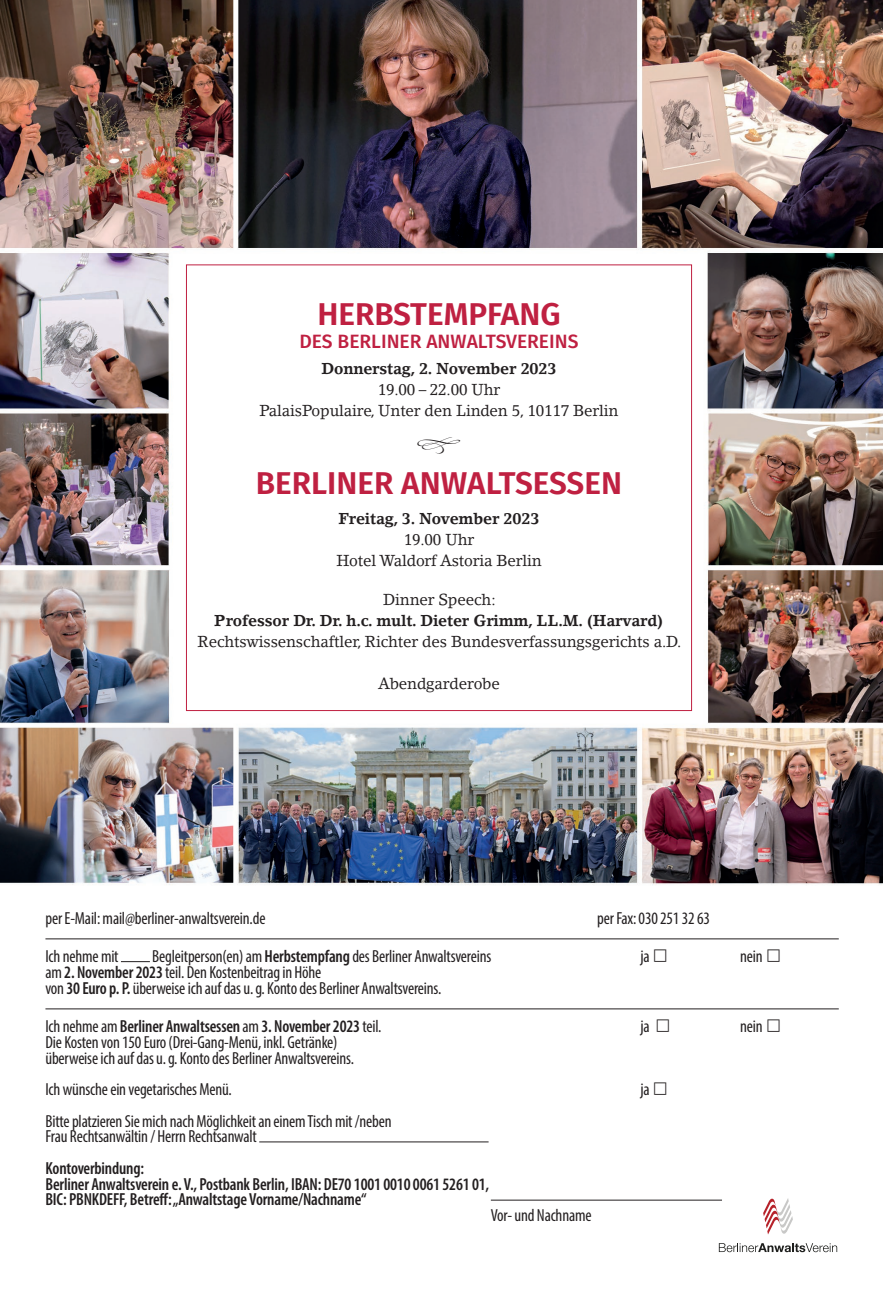
<style>
.page{position:relative;width:883px;height:1290px;background:#fff}
.page>*{position:absolute;margin:0;border:0;box-sizing:border-box;transform-origin:0 0}
.t1{font:600 31.5px "Fira Sans";color:#bf2041}
.t2{font:500 19.25px "Fira Sans";color:#bf2041}
.t3{font:condensed 17.5px/15.8px "Myriad Pro";letter-spacing:-.01em;color:#231f20}
.t4{font:600 condensed 17.5px/15.8px "Myriad Pro";letter-spacing:-.01em;color:#231f20}
.t5{font:15.75px/21px "Lino Letter Std";letter-spacing:-.01em;color:#231f20;text-align:center}
.t6{font:700 15.75px "Lino Letter Std";letter-spacing:-.01em;color:#231f20}
.s1{font-weight:600}
.s2{font-family:"Ping Fang HK";font-stretch:normal}
.s3{font-weight:400}
</style>
<div class="page">
<img style="left:0;top:0;width:883px;height:1253px">
<hr style="left:45px;top:938px;width:794px;height:1px;background:#231f20">
<svg style="left:121px;top:961px;width:29px;height:1px"></svg>
<hr style="left:45px;top:1008px;width:794px;height:1px;background:#231f20">
<hr style="left:259px;top:1141px;width:230px;height:1px;background:#231f20">
<hr style="left:491px;top:1199px;width:231px;height:1px;background:#231f20">
<svg style="left:763px;top:1197px;width:30px;height:38px"></svg>
<svg style="left:719px;top:1243px;width:118px;height:9px"></svg>
<svg style="left:418px;top:437px;width:42px;height:17px"></svg>
<h1 class="t1" style="left:317px;top:288px;width:245px">HERBSTEMPFANG</h1>
<p class="t2" style="left:299px;top:326px;width:281px">DES BERLINER ANWALTSVEREINS</p>
<p class="t6" style="left:322px;top:359px;width:236px">Donnerstag, 2. November 2023</p>
<p class="t5" style="left:260px;top:379px;width:360px">19.00 – 22.00 Uhr<br>PalaisPopulaire, Unter den Linden 5, 10117 Berlin</p>
<h1 class="t1" style="left:256px;top:457px;width:368px">BERLINER ANWALTSESSEN</h1>
<p class="t6" style="left:339px;top:508px;width:202px">Freitag, 3. November 2023</p>
<p class="t5" style="left:336px;top:528px;width:207px">19.00 Uhr<br>Hotel Waldorf Astoria Berlin</p>
<p class="t5" style="left:383px;top:589px;width:114px">Dinner Speech:</p>
<p class="t6" style="left:214px;top:611px;width:451px">Professor Dr. Dr. h.c. mult. Dieter Grimm, LL.M. (Harvard)</p>
<p class="t5" style="left:198px;top:631px;width:485px">Rechtswissenschaftler, Richter des Bundesverfassungsgerichts a.D.</p>
<p class="t5" style="left:378px;top:673px;width:123px">Abendgarderobe</p>
<p class="t3" style="left:45px;top:910px;width:222px">per E-Mail: mail@berliner-anwaltsverein.de</p>
<p class="t3" style="left:597px;top:910px;width:114px">per Fax: 030 251 32 63</p>
<p class="t3" style="left:45px;top:948px;width:75px">Ich nehme mit</p>
<p class="t3" style="left:152px;top:948px;width:341px">Begleitperson(en) am <span class="s1">Herbstempfang</span> des Berliner Anwaltsvereins</p>
<p class="t3" style="left:640px;top:948px;width:30px">ja <span class="s2">□</span></p>
<p class="t3" style="left:740px;top:948px;width:43px">nein <span class="s2">□</span></p>
<p class="t3" style="left:45px;top:964px;width:397px">am <span class="s1">2. November 2023</span> teil. Den Kostenbeitrag in Höhe<br>von <span class="s1">30 Euro p. P.</span> überweise ich auf das u. g. Konto des Berliner Anwaltsvereins.</p>
<p class="t4" style="left:45px;top:1019px;width:338px"><span class="s3">Ich nehme am</span> Berliner Anwaltsessen <span class="s3">am</span> 3. November 2023 <span class="s3">teil.</span></p>
<p class="t3" style="left:640px;top:1018px;width:32px">ja <span class="s2">□</span></p>
<p class="t3" style="left:740px;top:1018px;width:43px">nein <span class="s2">□</span></p>
<p class="t3" style="left:45px;top:1034px;width:310px">Die Kosten von 150 Euro (Drei-Gang-Menü, inkl. Getränke) überweise ich auf das u. g. Konto des Berliner Anwaltsvereins.</p>
<p class="t3" style="left:45px;top:1081px;width:188px">Ich wünsche ein vegetarisches Menü.</p>
<p class="t3" style="left:640px;top:1081px;width:30px">ja <span class="s2">□</span></p>
<p class="t3" style="left:45px;top:1113px;width:348px">Bitte platzieren Sie mich nach Möglichkeit an einem Tisch mit /neben<br>Frau Rechtsanwältin / Herrn Rechtsanwalt</p>
<p class="t4" style="left:45px;top:1160px;width:445px">Kontoverbindung:<br>Berliner Anwaltsverein e. V., Postbank Berlin, IBAN: DE70 1001 0010 0061 5261 01,<br>BIC: PBNKDEFF, Betreff: „Anwaltstage Vorname/Nachname“</p>
<p class="t3" style="left:491px;top:1207px;width:102px">Vor- und Nachname</p>
</div>
